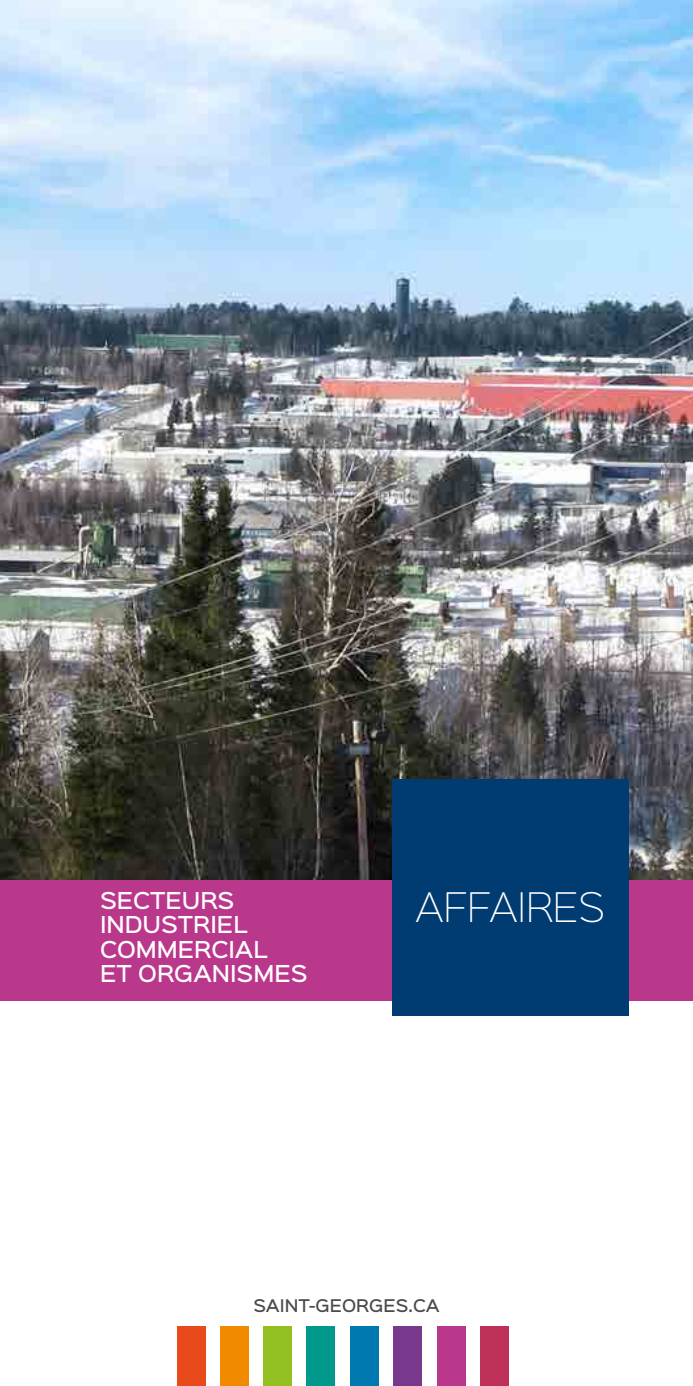
<style>
.page{position:relative;width:693px;height:1386px;background:#fff}
.page>*{position:absolute;margin:0;border:0;box-sizing:border-box;transform-origin:0 0}
.t1{font:36.75px "Sinkin Sans 200 X Light";color:#fff}
.t2{font:500 21px/24.5px "Sinkin Sans 500";color:#fff}
.t3{font:500 15.75px "Sinkin Sans 500";color:#4a4a49}
</style>
<div class="page">
<div style="left:480px;top:1326px;width:29px;height:60px;background:#bf3059"></div>
<div style="left:437px;top:1326px;width:29px;height:60px;background:#ba388c"></div>
<div style="left:393px;top:1326px;width:29px;height:60px;background:#78388c"></div>
<div style="left:350px;top:1326px;width:29px;height:60px;background:#0078b0"></div>
<div style="left:306px;top:1326px;width:29px;height:60px;background:#00998c"></div>
<div style="left:263px;top:1326px;width:29px;height:60px;background:#94bf21"></div>
<div style="left:220px;top:1326px;width:29px;height:60px;background:#f28a00"></div>
<div style="left:178px;top:1326px;width:28px;height:60px;background:#e84a1c"></div>
<img style="left:0;top:0;width:693px;height:880px">
<div style="left:0;top:880px;width:693px;height:120px;background:#ba388c"></div>
<div style="left:392px;top:780px;width:236px;height:236px;background:#003b71"></div>
<p class="t2" style="left:100px;top:886px;width:209px">SECTEURS<br>INDUSTRIEL<br>COMMERCIAL<br>ET ORGANISMES</p>
<h1 class="t1" style="left:415px;top:878px;width:191px">AFFAIRES</h1>
<p class="t3" style="left:253px;top:1292px;width:188px">SAINT-GEORGES.CA</p>
</div>
